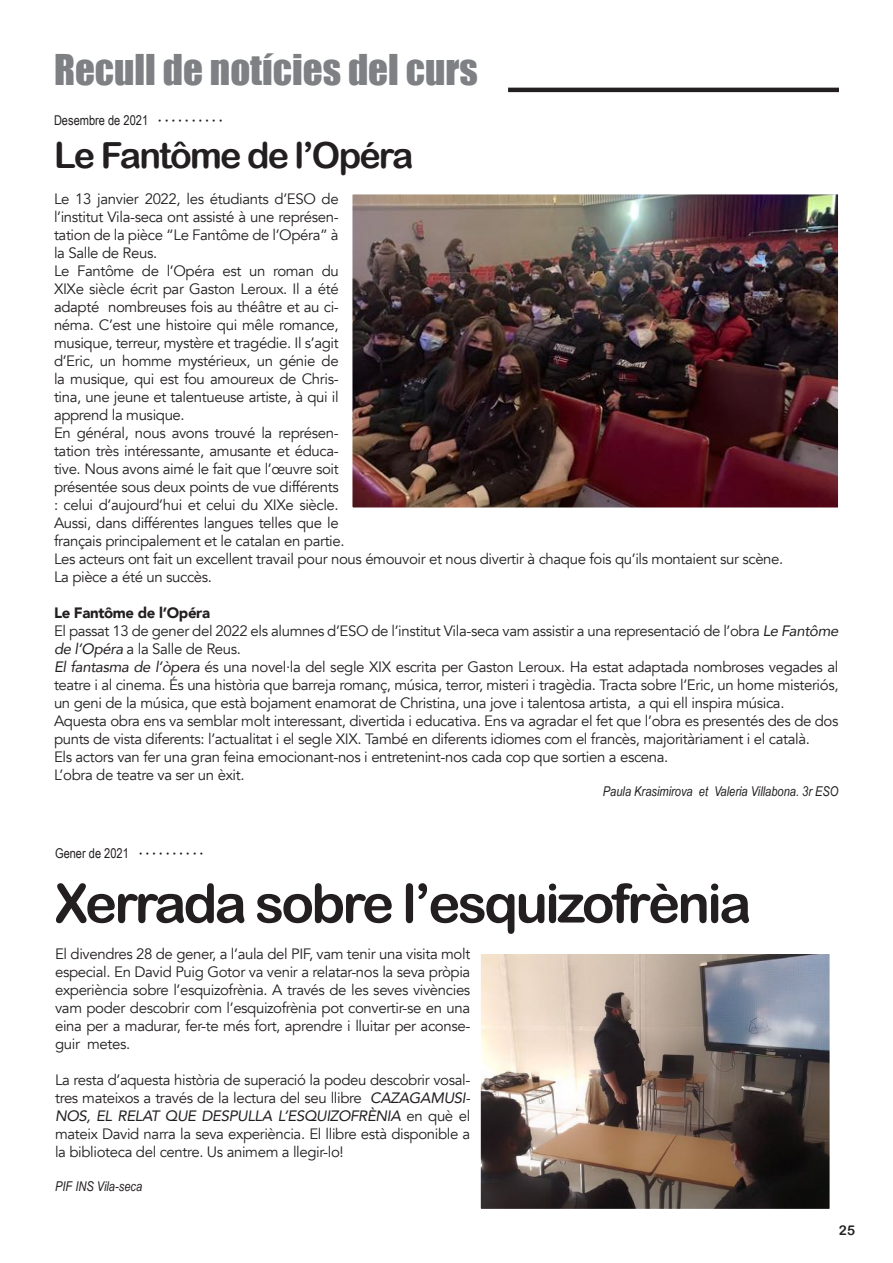
<style>
.page{position:relative;width:893px;height:1263px;background:#fff}
.page>*{position:absolute;margin:0;border:0;box-sizing:border-box;transform-origin:0 0}
.t1{font:54px "Arial Rounded MT Bold";letter-spacing:-.05em;color:#231f20}
.t2{font:39px "Impact";color:#7e8083}
.t3{font:36px "Arial Rounded MT Bold";letter-spacing:-.05em;color:#231f20}
.t4{font:15px/18px "Avenir";letter-spacing:-.025em;color:#231f20;text-align:justify}
.t5{font:italic 13.5px "Arial Narrow";color:#231f20}
.t6{font:13.5px "Arial Narrow";color:#231f20}
.t7{font:13.5px "Arial Rounded MT Bold";color:#231f20}
.s1{font-family:"Times";font-weight:700;font-style:italic}
.s2{font-weight:900}
.s3{font-style:italic}
</style>
<div class="page">
<hr style="left:508px;top:88px;width:331px;height:4px;background:#231f20">
<img style="left:354px;top:196px;width:483px;height:310px">
<div style="left:339px;top:181px;width:513px;height:340px;border:14px solid #fff"></div>
<img style="left:481px;top:954px;width:348px;height:254px">
<h2 class="t2" style="left:54px;top:45px;width:425px">Recull de notícies del curs</h2>
<p class="t6" style="left:54px;top:112px;width:170px">Desembre de 2021 <span class="s1">· · · · · · · · · ·</span></p>
<h3 class="t3" style="left:54px;top:134px;width:361px">Le Fantôme de l’Opéra</h3>
<p class="t4" style="left:54px;top:190px;width:731px;text-align:left">Le 13 janvier 2022, les étudiants d’ESO de<br>l’institut Vila-seca ont assisté à une représen-<br>tation de la pièce “Le Fantôme de l’Opéra” à<br>la Salle de Reus.<br>Le Fantôme de l’Opéra est un roman du<br>XIXe siècle écrit par Gaston Leroux. Il a été<br>adapté nombreuses fois au théâtre et au ci-<br>néma. C’est une histoire qui mêle romance,<br>musique, terreur, mystère et tragédie. Il s’agit<br>d’Eric, un homme mystérieux, un génie de<br>la musique, qui est fou amoureux de Chris-<br>tina, une jeune et talentueuse artiste, à qui il<br>apprend la musique.<br>En général, nous avons trouvé la représen-<br>tation très intéressante, amusante et éduca-<br>tive. Nous avons aimé le fait que l’œuvre soit<br>présentée sous deux points de vue différents<br>: celui d’aujourd’hui et celui du XIXe siècle.<br>Aussi, dans différentes langues telles que le<br>français principalement et le catalan en partie.<br>Les acteurs ont fait un excellent travail pour nous émouvoir et nous divertir à chaque fois qu’ils montaient sur scène.<br>La pièce a été un succès.</p>
<p class="t4" style="left:54px;top:604px;width:786px;text-align:left"><span class="s2">Le Fantôme de l’Opéra<br></span>El passat 13 de gener del 2022 els alumnes d’ESO de l’institut Vila-seca vam assistir a una representació de l’obra <span class="s3">Le Fantôme de l’Opéra</span> a la Salle de Reus.<br><span class="s3">El fantasma de l’òpera</span> és una novel·la del segle XIX escrita per Gaston Leroux. Ha estat adaptada nombroses vegades al teatre i al cinema. És una història que barreja romanç, música, terror, misteri i tragèdia. Tracta sobre l’Eric, un home misteriós, un geni de la música, que està bojament enamorat de Christina, una jove i talentosa artista, a qui ell inspira música.<br>Aquesta obra ens va semblar molt interessant, divertida i educativa. Ens va agradar el fet que l’obra es presentés des de dos punts de vista diferents: l’actualitat i el segle XIX. També en diferents idiomes com el francès, majoritàriament i el català.<br>Els actors van fer una gran feina emocionant-nos i entretenint-nos cada cop que sortien a escena.<br>L’obra de teatre va ser un èxit.</p>
<p class="t5" style="left:603px;top:784px;width:237px">Paula Krasimirova et Valeria Villabona. 3r ESO</p>
<p class="t6" style="left:55px;top:845px;width:150px">Gener de 2021 <span class="s1">· · · · · · · · · ·</span></p>
<h1 class="t1" style="left:55px;top:871px;width:698px">Xerrada sobre l’esquizofrènia</h1>
<p class="t4" style="left:55px;top:945px;width:417px">El divendres 28 de gener, a l’aula del PIF, vam tenir una visita molt especial. En David Puig Gotor va venir a relatar-nos la seva pròpia experiència sobre l’esquizofrènia. A través de les seves vivències vam poder descobrir com l’esquizofrènia pot convertir-se en una eina per a madurar, fer-te més fort, aprendre i lluitar per aconse&shy;guir metes.</p>
<p class="t4" style="left:55px;top:1071px;width:417px">La resta d’aquesta història de superació la podeu descobrir vosal&shy;tres mateixos a través de la lectura del seu llibre <span class="s3">CAZAGAMUSI-NOS, EL RELAT QUE DESPULLA L’ESQUIZOFRÈNIA</span> en què el mateix David narra la seva experiència. El llibre està disponible a la biblioteca del centre. Us animem a llegir-lo!</p>
<p class="t5" style="left:55px;top:1178px;width:89px">PIF INS Vila-seca</p>
<p class="t7" style="left:839px;top:1222px;width:18px">25</p>
</div>
